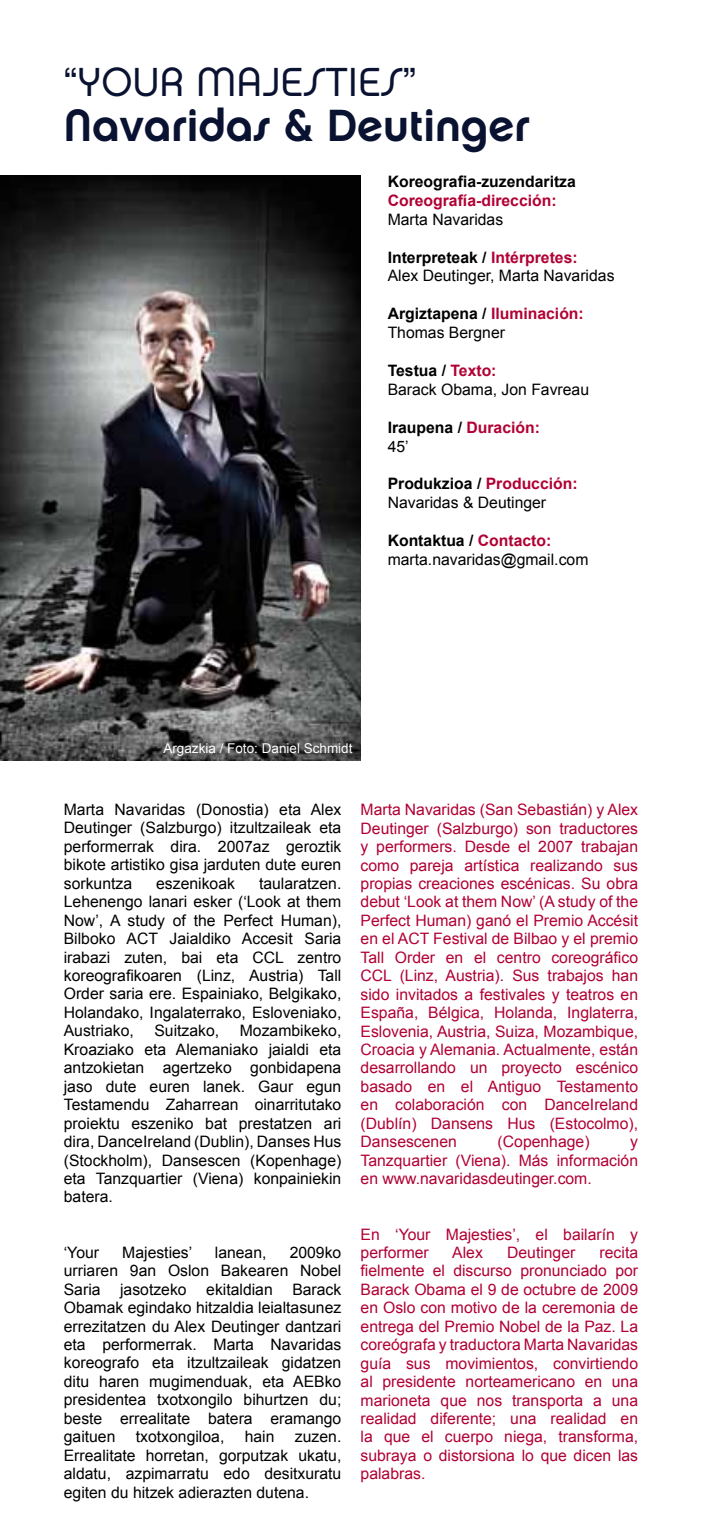
<style>
.page{position:relative;width:702px;height:1531px;background:#fff}
.page>*{position:absolute;margin:0;border:0;box-sizing:border-box;transform-origin:0 0}
.t1{font:45px "Chalet New York Nineteen Seventy";color:#091230}
.t2{font:40.5px "Chalet London Nineteen Seventy";color:#091230}
.t3{font:15.75px/18.4px "Arial";color:#000;text-align:justify}
.t4{font:15.75px/18.4px "Arial";color:#b10035;text-align:justify}
.t5{font:700 15.75px/18.9px "Arial";color:#000}
.t6{font:700 15.75px "Arial";color:#b10035}
.t7{font:13.5px "Arial";color:#fff}
.s1{font-weight:700}
.s2{font-weight:700;color:#b10035}
.s3{color:#b10035}
.s4{font-weight:400}
</style>
<div class="page">
<img style="left:0;top:176px;width:360px;height:584px">
<h2 class="t2" style="left:64px;top:57px;width:354px">“YOUR MAJESTIES”</h2>
<h1 class="t1" style="left:64px;top:98px;width:467px">Navaridas &amp; Deutinger</h1>
<p class="t5" style="left:387px;top:172px;width:190px">Koreografia-zuzendaritza</p>
<p class="t6" style="left:387px;top:190px;width:170px">Coreografía-dirección:</p>
<p class="t3" style="left:387px;top:210px;width:117px">Marta Navaridas</p>
<p class="t3" style="left:387px;top:248px;width:228px"><span class="s1">Interpreteak /</span> <span class="s2">Intérpretes:<br></span>Alex Deutinger, Marta Navaridas</p>
<p class="t3" style="left:387px;top:304px;width:198px"><span class="s1">Argiztapena /</span> <span class="s2">Iluminación:<br></span>Thomas Bergner</p>
<p class="t3" style="left:387px;top:361px;width:203px"><span class="s1">Testua /</span> <span class="s2">Texto:<br></span>Barack Obama, Jon Favreau</p>
<p class="t5" style="left:387px;top:418px;width:154px">Iraupena / <span class="s3">Duración:<br></span><span class="s4">45’</span></p>
<p class="t3" style="left:387px;top:475px;width:191px"><span class="s1">Produkzioa /</span> <span class="s2">Producción:<br></span>Navaridas &amp; Deutinger</p>
<p class="t3" style="left:387px;top:531px;width:202px"><span class="s1">Kontaktua /</span> <span class="s2">Contacto: </span>marta.navaridas@gmail.com</p>
<p class="t7" style="left:163px;top:739px;width:191px">Argazkia / Foto: Daniel Schmidt</p>
<p class="t3" style="left:64px;top:800px;width:279px">Marta Navaridas (Donostia) eta Alex Deutinger (Salzburgo) itzultzaileak eta performerrak dira. 2007az geroztik bikote artistiko gisa jarduten dute euren sorkuntza</p>
<p class="t3" style="left:64px;top:874px;width:279px;text-indent:195px">taularatzen.<br>Lehenengo lanari esker (‘Look at them Now’, A study of the Perfect Human), Bilboko ACT Jaialdiko Accesit Saria irabazi zuten, bai eta CCL zentro koreografikoaren (Linz, Austria) Tall Order saria ere. Espainiako, Belgikako, Holandako, Ingalaterrako, Esloveniako, Austriako,</p>
<p class="t3" style="left:156px;top:874px;width:80px">eszenikoak</p>
<p class="t3" style="left:154px;top:1022px;width:66px">Suitzako,</p>
<p class="t3" style="left:64px;top:1022px;width:279px;text-indent:176px">Mozambikeko, Kroaziako eta Alemaniako jaialdi eta antzokietan agertzeko gonbidapena jaso dute euren lanek. Gaur egun Testamendu Zaharrean oinarritutako proiektu eszeniko bat prestatzen ari dira, DanceIreland (Dublin), Danses Hus (Stockholm), Dansescen (Kopenhage) eta Tanzquartier (Viena) konpainiekin batera.</p>
<p class="t3" style="left:64px;top:1243px;width:37px">‘Your</p>
<p class="t3" style="left:122px;top:1243px;width:72px">Majesties’</p>
<p class="t3" style="left:215px;top:1243px;width:53px">lanean,</p>
<p class="t3" style="left:64px;top:1243px;width:279px;text-indent:226px">2009ko urriaren 9an Oslon Bakearen Nobel Saria jasotzeko ekitaldian Barack Obamak egindako hitzaldia leialtasunez errezitatzen du Alex Deutinger dantzari eta performerrak. Marta Navaridas koreografo eta itzultzaileak gidatzen ditu haren mugimenduak, eta AEBko presidentea txotxongilo bihurtzen du; beste errealitate batera eramango gaituen</p>
<p class="t3" style="left:136px;top:1427px;width:90px">txotxongiloa,</p>
<p class="t3" style="left:245px;top:1427px;width:31px">hain</p>
<p class="t3" style="left:64px;top:1427px;width:279px;text-indent:231px">zuzen.<br>Errealitate horretan, gorputzak ukatu, aldatu, azpimarratu edo desitxuratu egiten du hitzek adierazten dutena.</p>
<p class="t4" style="left:360px;top:800px;width:279px">Marta Navaridas (San Sebastián) y Alex Deutinger (Salzburgo) son traductores y performers. Desde el 2007 trabajan como pareja artística realizando sus propias creaciones escénicas. Su obra debut ‘Look at them Now’ (A study of the Perfect Human) ganó el Premio Accésit en el ACT Festival de Bilbao y el premio Tall Order en el centro coreográfico CCL (Linz, Austria). Sus trabajos han sido invitados a festivales y teatros en España, Bélgica, Holanda, Inglaterra, Eslovenia, Austria, Suiza, Mozambique, Croacia y Alemania. Actualmente, están desarrollando un proyecto escénico basado en el Antiguo Testamento en colaboración con DanceIreland (Dublín) Dansens Hus (Estocolmo), Dansescenen</p>
<p class="t4" style="left:497px;top:1132px;width:93px">(Copenhage)</p>
<p class="t4" style="left:360px;top:1132px;width:279px;text-indent:270px">y Tanzquartier (Viena). Más información en www.navaridasdeutinger.com.</p>
<p class="t4" style="left:360px;top:1225px;width:279px">En ‘Your Majesties’, el bailarín y performer</p>
<p class="t4" style="left:360px;top:1243px;width:279px;text-indent:239px">recita fielmente el discurso pronunciado por Barack Obama el 9 de octubre de 2009 en Oslo con motivo de la ceremonia de entrega del Premio Nobel de la Paz. La coreógrafa y traductora Marta Navaridas guía sus movimientos, convirtiendo al presidente norteamericano en una marioneta que nos transporta a una realidad diferente; una realidad en la que el cuerpo niega, transforma, subraya o distorsiona lo que dicen las palabras.</p>
<p class="t4" style="left:452px;top:1243px;width:32px">Alex</p>
<p class="t4" style="left:507px;top:1243px;width:70px">Deutinger</p>
</div>
